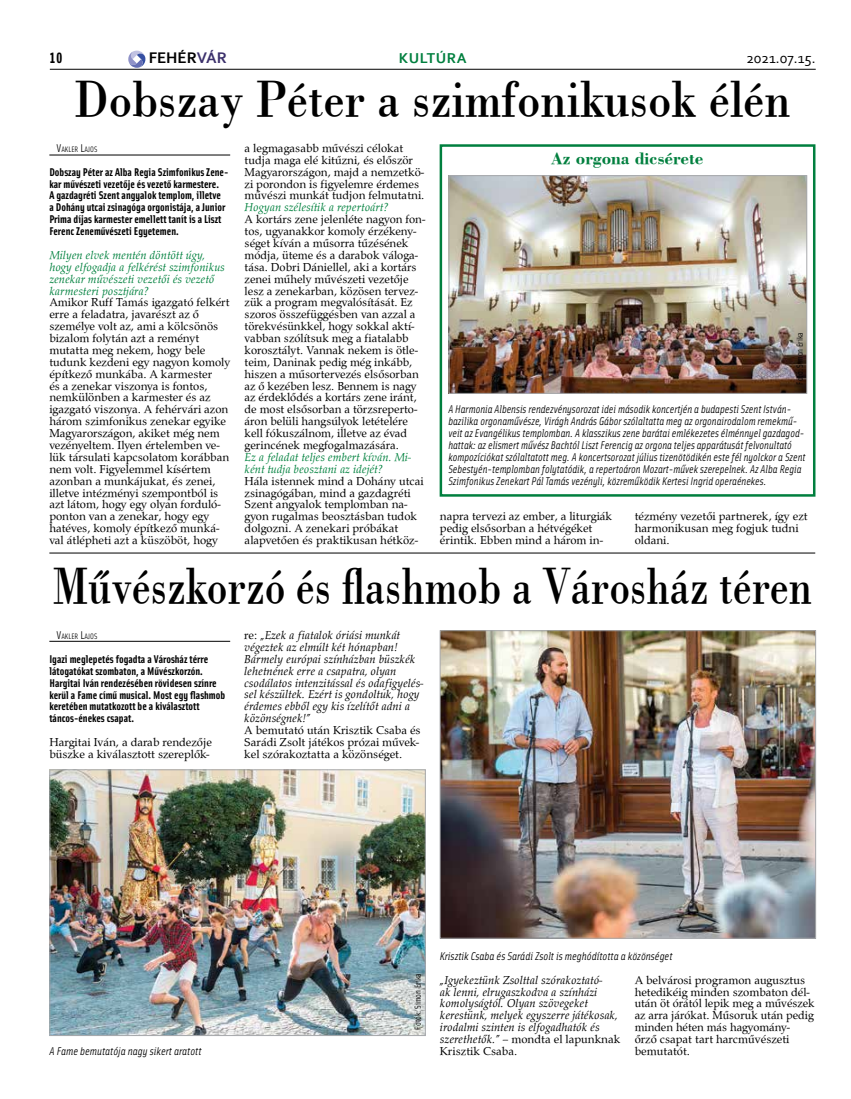
<style>
.page{position:relative;width:851px;height:1099px;background:#fff}
.page>*{position:absolute;margin:0;border:0;box-sizing:border-box;transform-origin:0 0}
.t1{font:52.5px "Bodoni PFL";color:#000;scale:.8 1}
.t2{font:52.5px "Bodoni PFL";color:#000;scale:.9 1}
.t3{font:700 17.5px "Bodoni PFL";color:#007f3e}
.t4{font:700 16.12px "Corbel";color:#000}
.t5{font:15px "Corbel";color:#000}
.t6{font:700 15px "Corbel";letter-spacing:.04em;color:#007f3e}
.t7{font:700 15px "Solex";color:#000}
.t8{font:11.88px/11.9px "Palladius";color:#000}
.t9{font:italic 11.88px/11.9px "Palladius";color:#000}
.t10{font:italic 11.88px/11.9px "Palladius";color:#00813e}
.t11{font:italic 11.25px/11.9px "Solex";color:#000;scale:.96 1}
.t12{font:700 11.25px/11.9px "Solex";color:#000}
.t13{font:italic 11.25px "Solex";color:#000}
.t14{font:8.75px "Solex";color:#000}
.t15{font:7.88px "Solex";color:#000}
.s1{color:#3c316c}
.s2{font-size:11.25px}
.s3{font-style:normal}
</style>
<div class="page">
<hr style="left:50px;top:69px;width:765px;height:1px;background:#000">
<svg style="left:128px;top:51px;width:17px;height:17px"></svg>
<div style="left:439px;top:144px;width:376px;height:352px;border:2px solid #007f3e"></div>
<hr style="left:49px;top:155px;width:181px;height:1px;background:#000">
<hr style="left:49px;top:641px;width:181px;height:1px;background:#000">
<img style="left:451px;top:177px;width:353px;height:214px">
<div style="left:449px;top:175px;width:357px;height:218px;border:1px solid #a7a9ac"></div>
<img style="left:442px;top:632px;width:371px;height:304px">
<div style="left:440px;top:630px;width:375px;height:308px;border:1px solid #a7a9ac"></div>
<img style="left:52px;top:771px;width:371px;height:262px">
<div style="left:50px;top:769px;width:375px;height:266px;border:1px solid #a7a9ac"></div>
<hr style="left:49px;top:553px;width:766px;height:1px;background:#000">
<p class="t7" style="left:50px;top:48px;width:14px">10</p>
<h3 class="t4" style="left:149px;top:48px;width:78px">FEHÉR<span class="s1">VÁR</span></h3>
<p class="t6" style="left:398px;top:49px;width:70px">KULTÚRA</p>
<p class="t5" style="left:746px;top:49px;width:71px">2021.07.15.</p>
<h1 class="t2" style="left:75px;top:63px;width:796px">Dobszay Péter a szimfonikusok élén</h1>
<p class="t15" style="left:56px;top:144px;width:42px"><span class="s2">V</span>AKLER <span class="s2">L</span>AJOS</p>
<p class="t12" style="left:49px;top:165px;width:181px">Dobszay Péter az Alba Regia Szimfonikus Zene&shy;kar művészeti vezetője és vezető karmestere.<br>A gazdagréti Szent angyalok templom, illetve<br>a Dohány utcai zsinagóga orgonistája, a Junior Prima díjas karmester emellett tanít is a Liszt Ferenc Zeneművészeti Egyetemen.</p>
<p class="t10" style="left:49px;top:249px;width:177px">Milyen elvek mentén döntött úgy, hogy elfogadja a felkérést szimfonikus zenekar művészeti vezetői és vezető karmesteri posztjára?</p>
<p class="t8" style="left:49px;top:296px;width:182px">Amikor Ruff Tamás igazgató felkért erre a feladatra, javarészt az ő személye volt az, ami a kölcsönös bizalom folytán azt a reményt mutatta meg nekem, hogy bele tudunk kezdeni egy nagyon komoly építkező munkába. A karmester<br>és a zenekar viszonya is fontos, nemkülönben a karmester és az igazgató viszonya. A fehérvári azon három szimfonikus zenekar egyike<br>Magyarországon, akiket még nem vezényeltem. Ilyen értelemben ve&shy;lük társulati kapcsolatom korábban nem volt. Figyelemmel kísértem azonban a munkájukat, és zenei, illetve intézményi szempontból is azt látom, hogy egy olyan forduló&shy;ponton van a zenekar, hogy egy hatéves, komoly építkező munká&shy;val átlépheti azt a küszöböt, hogy</p>
<p class="t8" style="left:244px;top:142px;width:181px">a legmagasabb művészi célokat tudja maga elé kitűzni, és először Magyarországon, majd a nemzetkö&shy;zi porondon is figyelemre érdemes művészi munkát tudjon felmutatni.</p>
<p class="t10" style="left:244px;top:201px;width:145px">Hogyan szélesítik a repertoárt?</p>
<p class="t8" style="left:244px;top:213px;width:182px">A kortárs zene jelenléte nagyon fon&shy;tos, ugyanakkor komoly érzékeny&shy;séget kíván a műsorra tűzésének módja, üteme és a darabok váloga&shy;tása. Dobri Dániellel, aki a kortárs zenei műhely művészeti vezetője lesz a zenekarban, közösen tervez&shy;zük a program megvalósítását. Ez szoros összefüggésben van azzal a törekvésünkkel, hogy sokkal aktí&shy;vabban szólítsuk meg a fiatalabb korosztályt. Vannak nekem is ötle&shy;teim, Daninak pedig még inkább, hiszen a műsortervezés elsősorban az ő kezében lesz. Bennem is nagy az érdeklődés a kortárs zene iránt, de most elsősorban a törzsreperto&shy;áron belüli hangsúlyok letételére kell fókuszálnom, illetve az évad gerincének megfogalmazására.</p>
<p class="t10" style="left:244px;top:451px;width:168px">Ez a feladat teljes embert kíván. Mi&shy;ként tudja beosztani az idejét?</p>
<p class="t8" style="left:244px;top:475px;width:181px">Hála istennek mind a Dohány utcai zsinagógában, mind a gazdagréti<br>Szent angyalok templomban na&shy;gyon rugalmas beosztásban tudok dolgozni. A zenekari próbákat alapvetően és praktikusan hétköz-</p>
<h2 class="t3" style="left:551px;top:146px;width:154px">Az orgona dicsérete</h2>
<p class="t14" style="left:794px;top:385px;width:54px;rotate:-90deg">Fotó: Simon Erika</p>
<p class="t11" style="left:448px;top:403px;width:373px">A Harmonia Albensis rendezvénysorozat idei második koncertjén a budapesti Szent István&shy;bazilika orgonaművésze, Virágh András Gábor szólaltatta meg az orgonairodalom remekmű&shy;veit az Evangélikus templomban. A klasszikus zene barátai emlékezetes élménnyel gazdagod&shy;hattak: az elismert művész Bachtól Liszt Ferencig az orgona teljes apparátusát felvonultató kompozíciókat szólaltatott meg. A koncertsorozat július tizenötödikén este fél nyolckor a Szent Sebestyén-templomban folytatódik, a repertoáron Mozart-művek szerepelnek. Az Alba Regia Szimfonikus Zenekart Pál Tamás vezényli, közreműködik Kertesi Ingrid operaénekes.</p>
<p class="t8" style="left:440px;top:510px;width:174px">napra tervezi az ember, a liturgiák pedig elsősorban a hétvégéket érintik. Ebben mind a három in-</p>
<p class="t8" style="left:634px;top:510px;width:174px">tézmény vezetői partnerek, így ezt harmonikusan meg fogjuk tudni oldani.</p>
<h1 class="t1" style="left:53px;top:550px;width:949px">Művészkorzó és flashmob a Városház téren</h1>
<p class="t15" style="left:56px;top:631px;width:42px"><span class="s2">V</span>AKLER <span class="s2">L</span>AJOS</p>
<p class="t12" style="left:49px;top:652px;width:177px">Igazi meglepetés fogadta a Városház térre látogatókat szombaton, a Művészkorzón.<br>Hargitai Iván rendezésében rövidesen színre kerül a Fame című musical. Most egy flashmob keretében mutatkozott be a kiválasztott táncos-énekes csapat.</p>
<p class="t8" style="left:49px;top:736px;width:164px">Hargitai Iván, a darab rendezője büszke a kiválasztott szereplők-</p>
<p class="t9" style="left:244px;top:629px;width:181px"><span class="s3">re:</span> „Ezek a fiatalok óriási munkát végeztek az elmúlt két hónapban!<br>Bármely európai színházban büszkék lehetnének erre a csapatra, olyan csodálatos intenzitással és odafigyelés&shy;sel készültek. Ezért is gondoltuk, hogy érdemes ebből egy kis ízelítőt adni a közönségnek!”</p>
<p class="t8" style="left:244px;top:724px;width:178px">A bemutató után Krisztik Csaba és<br>Sarádi Zsolt játékos prózai művek&shy;kel szórakoztatta a közönséget.</p>
<p class="t13" style="left:50px;top:1043px;width:153px">A Fame bemutatója nagy sikert aratott</p>
<p class="t14" style="left:412px;top:1029px;width:58px;rotate:-90deg">Fotók: Simon Erika</p>
<p class="t13" style="left:439px;top:948px;width:234px">Krisztik Csaba és Sarádi Zsolt is meghódította a közönséget</p>
<p class="t9" style="left:440px;top:973px;width:182px">„Igyekeztünk Zsolttal szórakoztató-<br>ak lenni, elrugaszkodva a színházi komolyságtól. Olyan szövegeket kerestünk, melyek egyszerre játékosak, irodalmi szinten is elfogadhatók és szerethetők.” <span class="s3">– mondta el lapunknak Krisztik Csaba.</span></p>
<p class="t8" style="left:634px;top:973px;width:182px">A belvárosi programon augusztus hetedikéig minden szombaton dél&shy;után öt órától lepik meg a művészek az arra járókat. Műsoruk után pedig minden héten más hagyomány&shy;őrző csapat tart harcművészeti bemutatót.</p>
</div>
